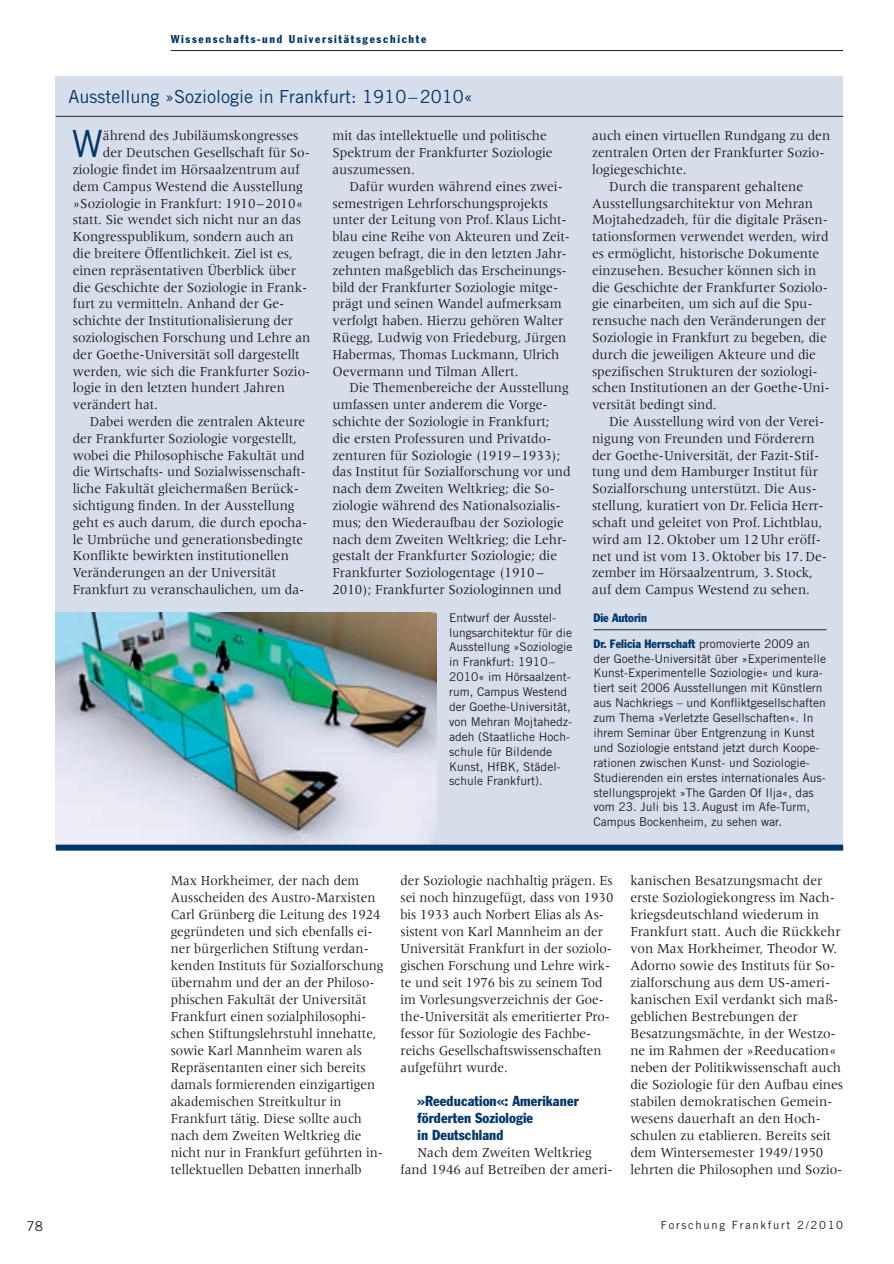
<style>
.page{position:relative;width:894px;height:1264px;background:#fff}
.page>*{position:absolute;margin:0;border:0;box-sizing:border-box;transform-origin:0 0}
.t1{font:37.5px "Trade Gothic";color:#00376b}
.t2{font:18px "Trade Gothic";color:#00376b}
.t3{font:14.25px/17px "Meridien";color:#231f20;scale:.95 1}
.t4{font:14.25px/17px "Meridien";color:#231f20;scale:.93 1}
.t5{font:14.25px/16.8px "Meridien";color:#231f20;scale:.94 1}
.t6{font:condensed 14.25px/17px "Franklin Gothic";letter-spacing:.005em;color:#00376b}
.t7{font:14.25px "Meridien";color:#231f20;scale:.92 1}
.t8{font:13.5px "Trade Gothic";color:#231f20}
.t9{font:12px/14.9px "Trade Gothic";color:#231f20}
.t10{font:condensed 12px/26px "Franklin Gothic";color:#00376b}
.t11{font:condensed 11.25px "Franklin Gothic";letter-spacing:.15em;color:#00376b}
.t12{font:11.25px "Trade Gothic";letter-spacing:.15em;color:#231f20}
.s1{font-family:"Trade Gothic";font-stretch:normal;color:#231f20}
</style>
<div class="page">
<hr style="left:171px;top:50px;width:671px;height:1px;background:#231f20">
<div style="left:56px;top:76px;width:786px;height:771px;background:#d7deeb"></div>
<hr style="left:56px;top:116px;width:786px;height:1px;background:#231f20">
<img style="left:56px;top:612px;width:380px;height:232px">
<div style="left:56px;top:844px;width:786px;height:6px;background:#00376b"></div>
<hr style="left:593px;top:629px;width:233px;height:1px;background:#231f20">
<p class="t11" style="left:171px;top:35px;width:257px">Wissenschafts-und Universitätsgeschichte</p>
<p class="t2" style="left:68px;top:90px;width:405px">Ausstellung »Soziologie in Frankfurt: 1910 – 2010«</p>
<h1 class="t1" style="left:72px;top:130px;width:33px">W</h1>
<p class="t3" style="left:103px;top:128px;width:207px">ährend des Jubiläumskongresses</p>
<p class="t3" style="left:332px;top:128px;width:233px">mit das intellektuelle und politische<br>Spektrum der Frankfurter Soziologie auszumessen.</p>
<p class="t3" style="left:332px;top:179px;width:251px;text-indent:17px">Dafür wurden während eines zwei&shy;semestrigen Lehrforschungsprojekts unter der Leitung von Prof. Klaus Licht&shy;blau eine Reihe von Akteuren und Zeit&shy;zeugen befragt, die in den letzten Jahr&shy;zehnten maßgeblich das Erscheinungs&shy;bild der Frankfurter Soziologie mitge&shy;prägt und seinen Wandel aufmerksam verfolgt haben. Hierzu gehören Walter Rüegg, Ludwig von Friedeburg, Jürgen Habermas, Thomas Luckmann, Ulrich Oevermann und Tilman Allert.</p>
<p class="t5" style="left:332px;top:380px;width:255px;text-indent:17px">Die Themenbereiche der Ausstellung umfassen unter anderem die Vorge&shy;schichte der Soziologie in Frankfurt; die ersten Professuren und Privatdo&shy;zenturen für Soziologie (1919 – 1933); das Institut für Sozialforschung vor und nach dem Zweiten Weltkrieg; die So&shy;ziologie während des Nationalsozialis&shy;mus; den Wiederaufbau der Soziologie nach dem Zweiten Weltkrieg; die Lehr&shy;gestalt der Frankfurter Soziologie; die Frankfurter Soziologentage (1910 – 2010); Frankfurter Soziologinnen und</p>
<p class="t3" style="left:103px;top:145px;width:219px">der Deutschen Gesellschaft für So-</p>
<p class="t3" style="left:73px;top:162px;width:240px">ziologie findet im Hörsaalzentrum auf</p>
<p class="t3" style="left:73px;top:179px;width:244px">dem Campus Westend die Ausstellung</p>
<p class="t3" style="left:73px;top:195px;width:244px">»Soziologie in Frankfurt: 1910 – 2010«</p>
<p class="t3" style="left:73px;top:212px;width:242px">statt. Sie wendet sich nicht nur an das</p>
<p class="t3" style="left:73px;top:229px;width:234px">Kongresspublikum, sondern auch an</p>
<p class="t3" style="left:73px;top:246px;width:233px">die breitere Öffentlichkeit. Ziel ist es,</p>
<p class="t3" style="left:73px;top:263px;width:236px">einen repräsentativen Überblick über</p>
<p class="t3" style="left:73px;top:279px;width:248px">die Geschichte der Soziologie in Frank-</p>
<p class="t3" style="left:73px;top:296px;width:224px">furt zu vermitteln. Anhand der Ge-</p>
<p class="t3" style="left:73px;top:313px;width:233px">schichte der Institutionalisierung der</p>
<p class="t3" style="left:73px;top:330px;width:252px">soziologischen Forschung und Lehre an</p>
<p class="t3" style="left:73px;top:347px;width:240px">der Goethe-Universität soll dargestellt</p>
<p class="t3" style="left:73px;top:363px;width:251px">werden, wie sich die Frankfurter Sozio-</p>
<p class="t3" style="left:73px;top:380px;width:225px">logie in den letzten hundert Jahren</p>
<p class="t3" style="left:73px;top:397px;width:91px">verändert hat.</p>
<p class="t5" style="left:90px;top:414px;width:230px">Dabei werden die zentralen Akteure</p>
<p class="t5" style="left:73px;top:431px;width:240px">der Frankfurter Soziologie vorgestellt,</p>
<p class="t3" style="left:73px;top:447px;width:245px">wobei die Philosophische Fakultät und</p>
<p class="t7" style="left:73px;top:466px;width:255px">die Wirtschafts- und Sozialwissenschaft-</p>
<p class="t3" style="left:73px;top:481px;width:240px">liche Fakultät gleichermaßen Berück-</p>
<p class="t3" style="left:73px;top:498px;width:235px">sichtigung finden. In der Ausstellung</p>
<p class="t3" style="left:73px;top:515px;width:248px">geht es auch darum, die durch epocha-</p>
<p class="t3" style="left:73px;top:531px;width:244px">le Umbrüche und generationsbedingte</p>
<p class="t3" style="left:73px;top:548px;width:229px">Konflikte bewirkten institutionellen</p>
<p class="t3" style="left:73px;top:565px;width:215px">Veränderungen an der Universität</p>
<p class="t4" style="left:73px;top:582px;width:250px">Frankfurt zu veranschaulichen, um da-</p>
<p class="t9" style="left:449px;top:611px;width:124px">Entwurf der Ausstel&shy;lungsarchitektur für die<br>Ausstellung »Soziologie in Frankfurt: 1910 –<br>2010« im Hörsaalzent&shy;rum, Campus Westend der Goethe-Universität, von Mehran Mojtahedz&shy;adeh (Staatliche Hoch&shy;schule für Bildende<br>Kunst, HfBK, Städel&shy;schule Frankfurt).</p>
<p class="t3" style="left:591px;top:128px;width:252px">auch einen virtuellen Rundgang zu den</p>
<p class="t3" style="left:591px;top:145px;width:246px">zentralen Orten der Frankfurter Sozio-</p>
<p class="t3" style="left:591px;top:162px;width:101px">logiegeschichte.</p>
<p class="t3" style="left:608px;top:179px;width:206px">Durch die transparent gehaltene</p>
<p class="t3" style="left:591px;top:195px;width:234px">Ausstellungsarchitektur von Mehran</p>
<p class="t3" style="left:591px;top:212px;width:250px">Mojtahedzadeh, für die digitale Präsen-</p>
<p class="t3" style="left:591px;top:229px;width:250px">tationsformen verwendet werden, wird</p>
<p class="t3" style="left:591px;top:246px;width:240px">es ermöglicht, historische Dokumente</p>
<p class="t3" style="left:591px;top:263px;width:237px">einzusehen. Besucher können sich in</p>
<p class="t3" style="left:591px;top:279px;width:250px">die Geschichte der Frankfurter Soziolo-</p>
<p class="t3" style="left:591px;top:296px;width:234px">gie einarbeiten, um sich auf die Spu-</p>
<p class="t3" style="left:591px;top:313px;width:247px">rensuche nach den Veränderungen der</p>
<p class="t3" style="left:591px;top:330px;width:248px">Soziologie in Frankfurt zu begeben, die</p>
<p class="t3" style="left:591px;top:347px;width:237px">durch die jeweiligen Akteure und die</p>
<p class="t3" style="left:591px;top:363px;width:239px">spezifischen Strukturen der soziologi-</p>
<p class="t3" style="left:591px;top:380px;width:251px">schen Institutionen an der Goethe-Uni-</p>
<p class="t3" style="left:591px;top:397px;width:133px">versität bedingt sind.</p>
<p class="t3" style="left:608px;top:414px;width:228px">Die Ausstellung wird von der Verei-</p>
<p class="t3" style="left:591px;top:431px;width:236px">nigung von Freunden und Förderern</p>
<p class="t3" style="left:591px;top:447px;width:241px">der Goethe-Universität, der Fazit-Stif-</p>
<p class="t3" style="left:591px;top:464px;width:239px">tung und dem Hamburger Institut für</p>
<p class="t3" style="left:591px;top:481px;width:238px">Sozialforschung unterstützt. Die Aus-</p>
<p class="t3" style="left:591px;top:498px;width:245px">stellung, kuratiert von Dr. Felicia Herr-</p>
<p class="t3" style="left:591px;top:515px;width:244px">schaft und geleitet von Prof. Lichtblau,</p>
<p class="t3" style="left:591px;top:531px;width:242px">wird am 12. Oktober um 12 Uhr eröff-</p>
<p class="t3" style="left:591px;top:548px;width:249px">net und ist vom 13. Oktober bis 17. De-</p>
<p class="t3" style="left:591px;top:565px;width:234px">zember im Hörsaalzentrum, 3. Stock,</p>
<p class="t3" style="left:591px;top:582px;width:231px">auf dem Campus Westend zu sehen.</p>
<p class="t10" style="left:593px;top:605px;width:218px">Die Autorin<br>Dr. Felicia Herrschaft <span class="s1">promovierte 2009 an</span></p>
<p class="t9" style="left:593px;top:652px;width:234px">der Goethe-Universität über »Experimentelle Kunst-Experimentelle Soziologie« und kura&shy;tiert seit 2006 Ausstellungen mit Künstlern aus Nachkriegs – und Konfliktgesellschaften zum Thema »Verletzte Gesellschaften«. In ihrem Seminar über Entgrenzung in Kunst und Soziologie entstand jetzt durch Koope&shy;rationen zwischen Kunst- und Soziologie-Studierenden ein erstes internationales Aus&shy;stellungsprojekt »The Garden Of Ilja«, das vom 23. Juli bis 13. August im Afe-Turm, Campus Bockenheim, zu sehen war.</p>
<p class="t4" style="left:171px;top:872px;width:230px">Max Horkheimer, der nach dem Ausscheiden des Austro-Marxisten Carl Grünberg die Leitung des 1924 gegründeten und sich ebenfalls ei&shy;ner bürgerlichen Stiftung verdan&shy;kenden Instituts für Sozialforschung übernahm und der an der Philoso&shy;phischen Fakultät der Universität Frankfurt einen sozialphilosophi&shy;schen Stiftungslehrstuhl innehatte, sowie Karl Mannheim waren als Repräsentanten einer sich bereits damals formierenden einzigartigen akademischen Streitkultur in Frankfurt tätig. Diese sollte auch nach dem Zweiten Weltkrieg die nicht nur in Frankfurt geführten in&shy;tellektuellen Debatten innerhalb</p>
<p class="t4" style="left:400px;top:872px;width:230px">der Soziologie nachhaltig prägen. Es sei noch hinzugefügt, dass von 1930 bis 1933 auch Norbert Elias als As&shy;sistent von Karl Mannheim an der Universität Frankfurt in der soziolo&shy;gischen Forschung und Lehre wirk&shy;te und seit 1976 bis zu seinem Tod im Vorlesungsverzeichnis der Goe&shy;the-Universität als emeritierter Pro&shy;fessor für Soziologie des Fachbe&shy;reichs Gesellschaftswissenschaften aufgeführt wurde.</p>
<p class="t6" style="left:417px;top:1093px;width:162px">»Reeducation«: Amerikaner förderten Soziologie<br>in Deutschland</p>
<p class="t3" style="left:400px;top:1144px;width:225px;text-align:center">Nach dem Zweiten Weltkrieg<br>fand 1946 auf Betreiben der ameri-</p>
<p class="t3" style="left:630px;top:872px;width:225px">kanischen Besatzungsmacht der erste Soziologiekongress im Nach&shy;kriegsdeutschland wiederum in Frankfurt statt. Auch die Rückkehr von Max Horkheimer, Theodor W.<br>Adorno sowie des Instituts für So&shy;zialforschung aus dem US-ameri&shy;kanischen Exil verdankt sich maß&shy;geblichen Bestrebungen der Besatzungsmächte, in der Westzo&shy;ne im Rahmen der »Reeducation« neben der Politikwissenschaft auch die Soziologie für den Aufbau eines stabilen demokratischen Gemein&shy;wesens dauerhaft an den Hoch&shy;schulen zu etablieren. Bereits seit dem Wintersemester 1949/1950 lehrten die Philosophen und Sozio-</p>
<p class="t8" style="left:26px;top:1221px;width:18px">78</p>
<p class="t12" style="left:660px;top:1220px;width:184px">Forschung Frankfurt 2/2010</p>
</div>
